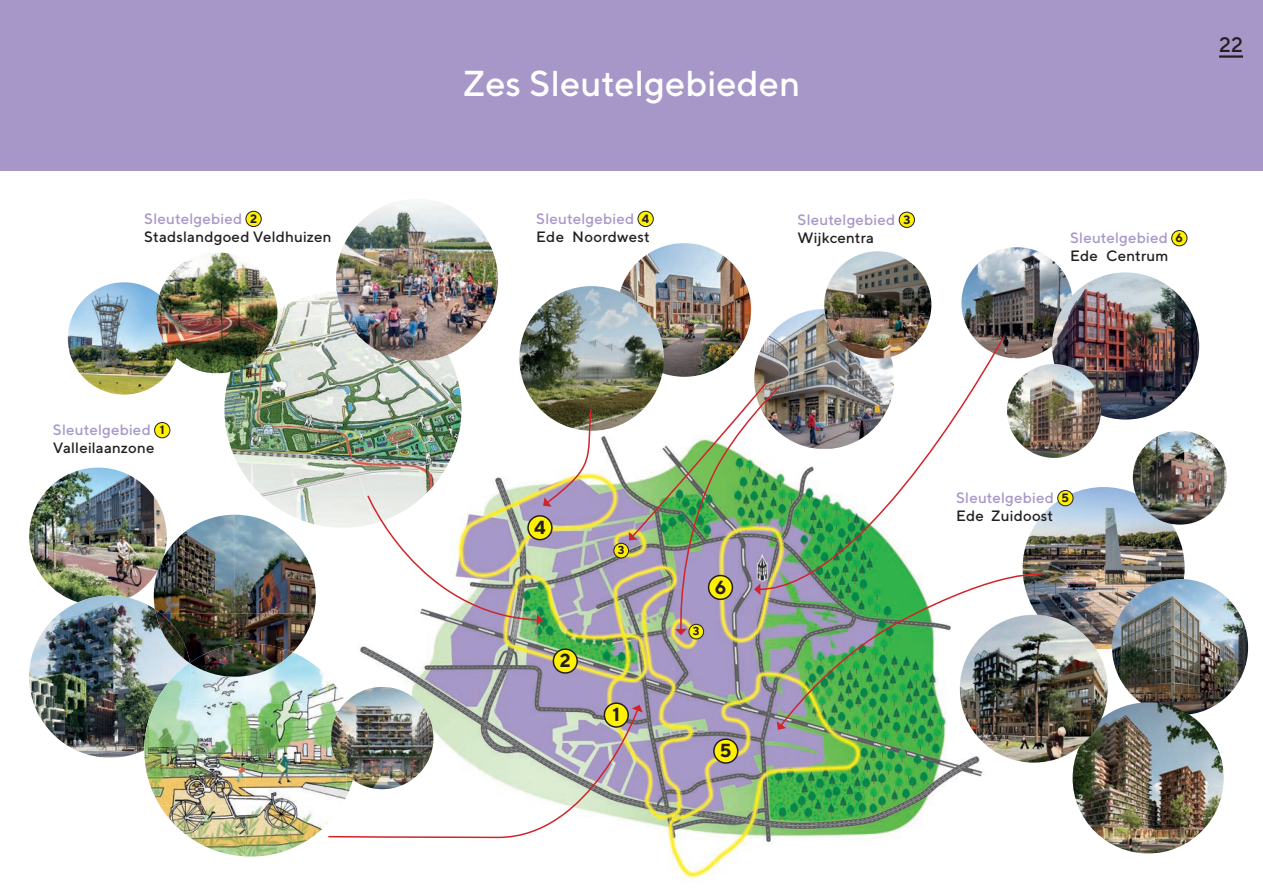
<style>
.page{position:relative;width:1263px;height:893px;background:#fff}
.page>*{position:absolute;margin:0;border:0;box-sizing:border-box;transform-origin:0 0}
.t1{font:500 36px "TT Norms";color:#fff}
.t2{font:500 21px "TT Norms";color:#231f20}
.t3{font:700 18.9px "TT Norms";color:#231f20}
.t4{font:500 15px/18px "TT Norms";letter-spacing:.015em;color:#a697c8}
.t5{font:500 15px/18px "TT Norms";letter-spacing:.015em;color:#231f20}
.t6{font:700 11.55px "TT Norms";color:#231f20}
.s1{color:#a697c8}
.s2{font-weight:700;font-size:12.15px}
.s3{font-weight:700;font-size:12.15px;color:#231f20}
.s4{color:#231f20}
</style>
<div class="page">
<div style="left:0;top:0;width:1263px;height:170px;background:#a697c8"></div>
<hr style="left:1219px;top:55px;width:24px;height:3px;background:#231f20">
<img style="left:961px;top:247px;width:111px;height:111px;border-radius:56px">
<img style="left:1022px;top:487px;width:162px;height:162px;border-radius:81px">
<img style="left:1112px;top:579px;width:136px;height:136px;border-radius:68px">
<img style="left:29px;top:468px;width:138px;height:128px">
<img style="left:1072px;top:702px;width:152px;height:151px;border-radius:75px">
<img style="left:1052px;top:272px;width:147px;height:148px;border-radius:74px">
<img style="left:617px;top:243px;width:134px;height:134px;border-radius:67px">
<img style="left:754px;top:309px;width:140px;height:140px;border-radius:68px">
<img style="left:224px;top:291px;width:237px;height:237px;border-radius:118px">
<img style="left:960px;top:615px;width:148px;height:148px;border-radius:74px">
<div style="left:155px;top:422px;width:15px;height:16px;background:#fff101;border-radius:50%"></div>
<div style="left:154px;top:422px;width:16px;height:16px;border:1px solid #231f20;border-radius:50%"></div>
<div style="left:899px;top:212px;width:15px;height:15px;background:#fff101;border-radius:50%"></div>
<div style="left:899px;top:212px;width:16px;height:16px;border:1px solid #231f20;border-radius:50%"></div>
<div style="left:638px;top:211px;width:15px;height:16px;background:#fff101;border-radius:50%"></div>
<div style="left:637px;top:211px;width:17px;height:16px;border:1px solid #231f20;border-radius:50%"></div>
<div style="left:1058px;top:490px;width:15px;height:16px;background:#fff101;border-radius:50%"></div>
<div style="left:1057px;top:490px;width:16px;height:16px;border:1px solid #231f20;border-radius:50%"></div>
<div style="left:1172px;top:231px;width:15px;height:15px;background:#fff101;border-radius:50%"></div>
<div style="left:1171px;top:230px;width:16px;height:16px;border:1px solid #231f20;border-radius:50%"></div>
<img style="left:758px;top:337px;width:246px;height:44px">
<img style="left:29px;top:596px;width:161px;height:162px">
<img style="left:191px;top:677px;width:54px;height:26px">
<img style="left:245px;top:663px;width:82px;height:40px">
<img style="left:144px;top:703px;width:183px;height:103px">
<img style="left:160px;top:805px;width:167px;height:51px">
<img style="left:144px;top:663px;width:47px;height:87px">
<img style="left:824px;top:251px;width:107px;height:107px;border-radius:54px">
<img style="left:1133px;top:431px;width:94px;height:94px;border-radius:47px">
<img style="left:1007px;top:364px;width:94px;height:94px;border-radius:47px">
<img style="left:336px;top:200px;width:162px;height:160px">
<img style="left:68px;top:282px;width:112px;height:113px;border-radius:56px">
<img style="left:519px;top:286px;width:145px;height:145px;border-radius:72px">
<img style="left:186px;top:515px;width:49px;height:16px">
<img style="left:235px;top:515px;width:81px;height:98px">
<img style="left:190px;top:613px;width:124px;height:50px">
<svg style="left:158px;top:557px;width:6px;height:13px"></svg>
<img style="left:155px;top:609px;width:35px;height:54px">
<img style="left:190px;top:644px;width:103px;height:33px">
<div style="left:246px;top:211px;width:15px;height:16px;background:#fff101;border-radius:50%"></div>
<div style="left:245px;top:211px;width:17px;height:16px;border:1px solid #231f20;border-radius:50%"></div>
<img style="left:327px;top:381px;width:716px;height:458px">
<img style="left:157px;top:252px;width:120px;height:121px">
<p class="t5" style="left:144px;top:209px;width:189px"><span class="s1">Sleutelgebied</span> <span class="s2">2<br></span>Stadslandgoed Veldhuizen</p>
<p class="t5" style="left:53px;top:421px;width:113px"><span class="s1">Sleutelgebied</span> <span class="s2">1<br></span>Valleilaanzone</p>
<h1 class="t1" style="left:463px;top:61px;width:339px">Zes Sleutelgebieden</h1>
<p class="t4" style="left:536px;top:209px;width:115px">Sleutelgebied <span class="s3">4<br></span><span class="s4">Edeñ Noordwest</span></p>
<p class="t4" style="left:797px;top:210px;width:114px">Sleutelgebied <span class="s3">3<br></span><span class="s4">Wijkcentra</span></p>
<h2 class="t2" style="left:1219px;top:32px;width:25px">22</h2>
<p class="t4" style="left:1070px;top:229px;width:115px">Sleutelgebied <span class="s3">6<br></span><span class="s4">Edeñ Centrum</span></p>
<p class="t3" style="left:534px;top:515px;width:13px">4</p>
<p class="t3" style="left:560px;top:649px;width:12px">2</p>
<p class="t6" style="left:618px;top:543px;width:8px">3</p>
<p class="t3" style="left:612px;top:703px;width:9px">1</p>
<p class="t6" style="left:693px;top:624px;width:8px">3</p>
<p class="t3" style="left:715px;top:575px;width:13px">6</p>
<p class="t3" style="left:720px;top:739px;width:13px">5</p>
<p class="t4" style="left:956px;top:489px;width:115px">Sleutelgebied <span class="s3">5<br></span><span class="s4">Edeñ Zuidoost</span></p>
</div>
